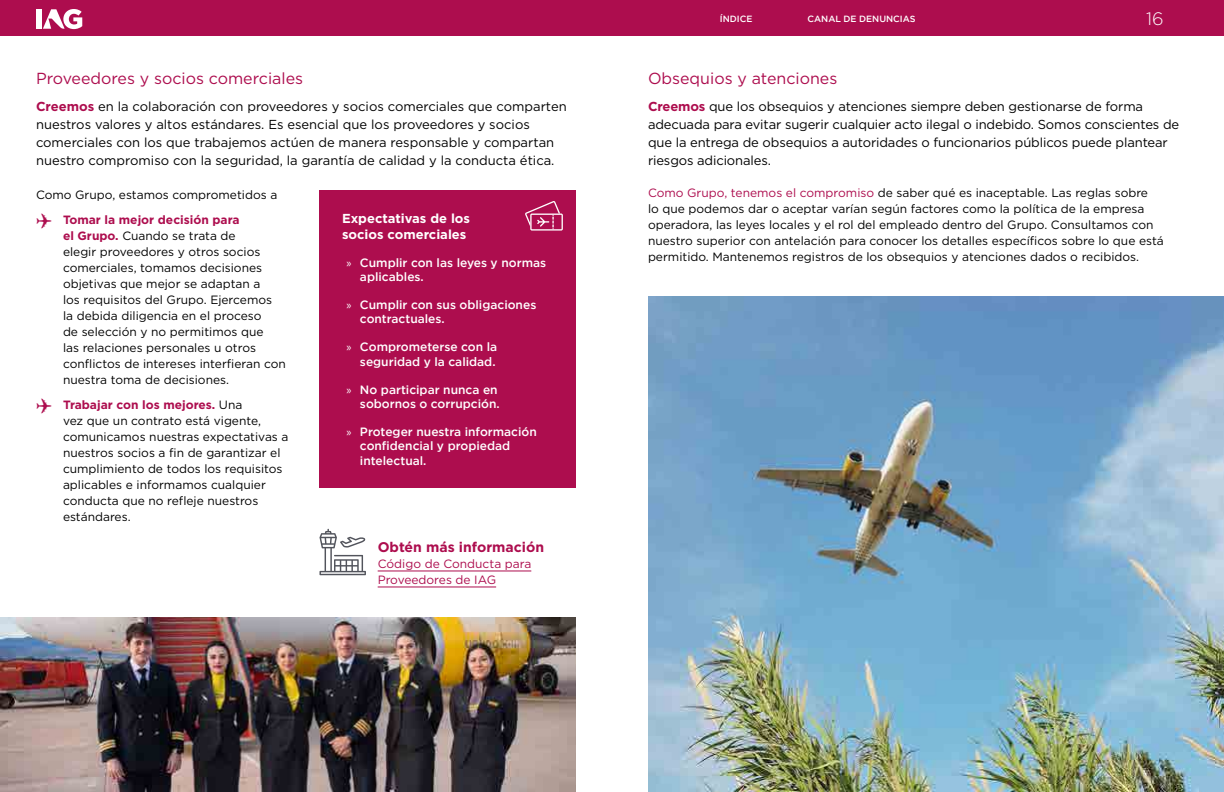
<style>
.page{position:relative;width:1224px;height:792px;background:#fff}
.page>*{position:absolute;margin:0;border:0;box-sizing:border-box;transform-origin:0 0}
.t1{font:300 18px "Gotham";color:#fff}
.t2{font:16px "Gotham";color:#ad0d4e}
.t3{font:700 14px "Gotham";color:#ad0d4e}
.t4{font:13px/18px "Gotham";letter-spacing:-.01em;color:#000}
.t5{font:700 13px/16px "Gotham";color:#fff}
.t6{font:12px/16px "Gotham";color:#000}
.t7{font:500 12px/14.4px "Gotham";color:#fff}
.t8{font:12px/16px "Gotham";color:#ad0d4e}
.t9{font:500 9px "Gotham";color:#fff}
.s1{font-weight:700;color:#ad0d4e}
.s2{color:#ad0d4e}
.s3{font-family:"Myriad Pro";font-weight:400}
</style>
<div class="page">
<div style="left:0;top:0;width:1224px;height:36px;background:#ad0d4e"></div>
<div style="left:36px;top:9px;width:5px;height:20px;background:#fff"></div>
<svg style="left:43px;top:9px;width:39px;height:20px"></svg>
<div style="left:320px;top:190px;width:256px;height:297px;background:#ad0d4e"></div>
<svg style="left:525px;top:201px;width:38px;height:30px"></svg>
<hr style="left:378px;top:571px;width:153px;height:1px;background:#ad0d4e">
<hr style="left:378px;top:587px;width:118px;height:1px;background:#ad0d4e">
<svg style="left:319px;top:529px;width:47px;height:46px"></svg>
<img style="left:0;top:618px;width:576px;height:174px">
<img style="left:648px;top:297px;width:576px;height:495px">
<h2 class="t2" style="left:36px;top:69px;width:269px">Proveedores y socios comerciales</h2>
<p class="t4" style="left:36px;top:97px;width:532px"><span class="s1">Creemos</span> en la colaboración con proveedores y socios comerciales que comparten nuestros valores y altos estándares. Es esencial que los proveedores y socios comerciales con los que trabajemos actúen de manera responsable y compartan nuestro compromiso con la seguridad, la garantía de calidad y la conducta ética.</p>
<p class="t6" style="left:36px;top:182px;width:243px;line-height:25px">Como Grupo, estamos comprometidos a <span class="s2">✈</span> <span class="s1">Tomar la mejor decisión para</span></p>
<p class="t6" style="left:63px;top:227px;width:224px"><span class="s1">el Grupo.</span> Cuando se trata de<br>elegir proveedores y otros socios comerciales, tomamos decisiones objetivas que mejor se adaptan a<br>los requisitos del Grupo. Ejercemos<br>la debida diligencia en el proceso<br>de selección y no permitimos que<br>las relaciones personales u otros conflictos de intereses interfieran con nuestra toma de decisiones.</p>
<p class="t6" style="left:63px;top:396px;width:227px;text-indent:-27px"><span class="s2">✈</span> <span class="s1">Trabajar con los mejores.</span> Una<br>vez que un contrato está vigente, comunicamos nuestras expectativas a nuestros socios a fin de garantizar el cumplimiento de todos los requisitos aplicables e informamos cualquier conducta que no refleje nuestros estándares.</p>
<p class="t5" style="left:342px;top:210px;width:130px">Expectativas de los socios comerciales</p>
<p class="t7" style="left:360px;top:255px;width:188px;text-indent:-14px"><span class="s3">»</span> Cumplir con las leyes y normas aplicables.</p>
<p class="t7" style="left:360px;top:297px;width:178px;text-indent:-14px"><span class="s3">»</span> Cumplir con sus obligaciones contractuales.</p>
<p class="t7" style="left:346px;top:340px;width:152px;text-align:right"><span class="s3">»</span> Comprometerse con la seguridad y la calidad.</p>
<p class="t7" style="left:346px;top:382px;width:155px;text-align:right"><span class="s3">»</span> No participar nunca en sobornos o corrupción.</p>
<p class="t7" style="left:360px;top:424px;width:178px;text-indent:-14px"><span class="s3">»</span> Proteger nuestra información confidencial y propiedad intelectual.</p>
<p class="t3" style="left:378px;top:538px;width:168px">Obtén más información</p>
<p class="t8" style="left:378px;top:556px;width:155px">Código de Conducta para<br>Proveedores de IAG</p>
<p class="t9" style="left:720px;top:13px;width:34px">ÍNDICE</p>
<p class="t9" style="left:808px;top:13px;width:110px">CANAL DE DENUNCIAS</p>
<h1 class="t1" style="left:1146px;top:8px;width:19px">16</h1>
<h2 class="t2" style="left:648px;top:69px;width:191px">Obsequios y atenciones</h2>
<p class="t4" style="left:648px;top:97px;width:533px"><span class="s1">Creemos</span> que los obsequios y atenciones siempre deben gestionarse de forma adecuada para evitar sugerir cualquier acto ilegal o indebido. Somos conscientes de que la entrega de obsequios a autoridades o funcionarios públicos puede plantear riesgos adicionales.</p>
<p class="t6" style="left:648px;top:184px;width:517px"><span class="s2">Como Grupo, tenemos el compromiso</span> de saber qué es inaceptable. Las reglas sobre<br>lo que podemos dar o aceptar varían según factores como la política de la empresa operadora, las leyes locales y el rol del empleado dentro del Grupo. Consultamos con nuestro superior con antelación para conocer los detalles específicos sobre lo que está permitido. Mantenemos registros de los obsequios y atenciones dados o recibidos.</p>
</div>
